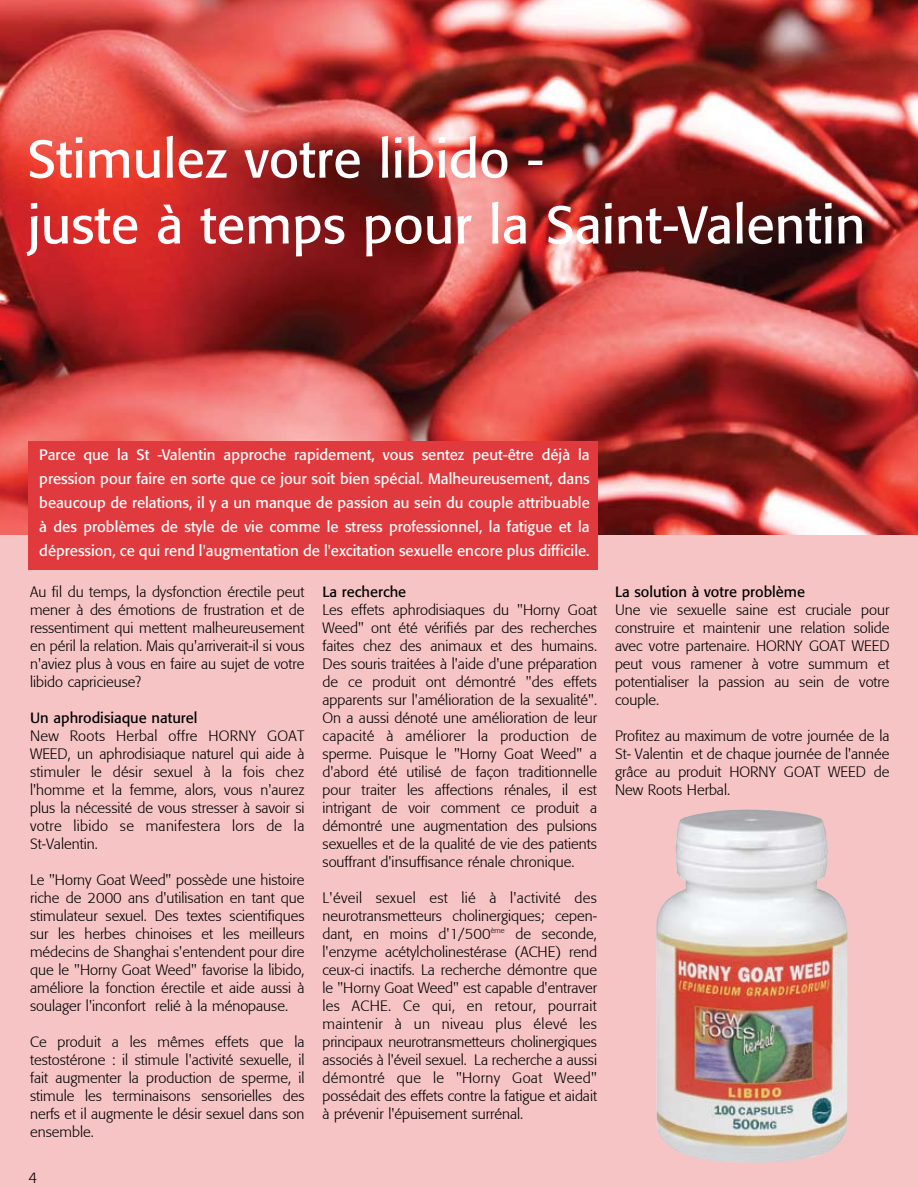
<style>
.page{position:relative;width:918px;height:1188px;background:#f6c4c5}
.page>*{position:absolute;margin:0;border:0;box-sizing:border-box;transform-origin:0 0}
.t1{font:52.5px/65.8px "Formata";color:#fff}
.t2{font:15px/24px "Formata";color:#fff;text-align:justify}
.t3{font:300 15px "Formata";color:#000}
.t4{font:300 14.7px/18px "Formata";color:#000;text-align:justify}
.t5{font:14.7px "Formata";color:#000}
</style>
<div class="page">
<img style="left:0;top:0;width:918px;height:535px">
<img style="left:656px;top:809px;width:191px;height:354px">
<div style="left:29px;top:441px;width:569px;height:128px;background:#e13a3e"></div>
<h1 class="t1" style="left:28px;top:126px;width:839px">Stimulez votre libido -<br>juste à temps pour la Saint-Valentin</h1>
<p class="t2" style="left:39px;top:443px;width:552px">Parce que la St -Valentin approche rapidement, vous sentez peut-être déjà la pression pour faire en sorte que ce jour soit bien spécial. Malheureusement, dans beaucoup de relations, il y a un manque de passion au sein du couple attribuable à des problèmes de style de vie comme le stress professionnel, la fatigue et la dépression, ce qui rend l'augmentation de l'excitation sexuelle encore plus difficile.</p>
<p class="t4" style="left:30px;top:583px;width:276px">Au fil du temps, la dysfonction érectile peut mener à des émotions de frustration et de ressentiment qui mettent malheureusement en péril la relation. Mais qu'arriverait-il si vous n'aviez plus à vous en faire au sujet de votre libido capricieuse?</p>
<p class="t5" style="left:30px;top:709px;width:169px">Un aphrodisiaque naturel</p>
<p class="t4" style="left:30px;top:727px;width:276px">New Roots Herbal offre HORNY GOAT WEED, un aphrodisiaque naturel qui aide à stimuler le désir sexuel à la fois chez l'homme et la femme, alors, vous n'aurez plus la nécessité de vous stresser à savoir si votre libido se manifestera lors de la St-Valentin.</p>
<p class="t4" style="left:30px;top:871px;width:276px">Le "Horny Goat Weed" possède une histoire riche de 2000 ans d'utilisation en tant que stimulateur sexuel. Des textes scientifiques sur les herbes chinoises et les meilleurs médecins de Shanghai s'entendent pour dire que le "Horny Goat Weed" favorise la libido, améliore la fonction érectile et aide aussi à soulager l'inconfort relié à la ménopause.</p>
<p class="t4" style="left:30px;top:1033px;width:276px">Ce produit a les mêmes effets que la testostérone : il stimule l'activité sexuelle, il fait augmenter la production de sperme, il stimule les terminaisons sensorielles des nerfs et il augmente le désir sexuel dans son ensemble.</p>
<p class="t3" style="left:28px;top:1169px;width:10px">4</p>
<p class="t5" style="left:323px;top:583px;width:85px">La recherche</p>
<p class="t4" style="left:323px;top:601px;width:276px">Les effets aphrodisiaques du "Horny Goat Weed" ont été vérifiés par des recherches faites chez des animaux et des humains.<br>Des souris traitées à l'aide d'une préparation de ce produit ont démontré "des effets apparents sur l'amélioration de la sexualité".<br>On a aussi dénoté une amélioration de leur capacité à améliorer la production de sperme. Puisque le "Horny Goat Weed" a d'abord été utilisé de façon traditionnelle pour traiter les affections rénales, il est intrigant de voir comment ce produit a démontré une augmentation des pulsions sexuelles et de la qualité de vie des patients souffrant d'insuffisance rénale chronique.</p>
<p class="t4" style="left:323px;top:889px;width:276px">L'éveil sexuel est lié à l'activité des neurotransmetteurs cholinergiques; cepen&shy;dant, en moins d'1/500<sup>ème</sup> de seconde, l'enzyme acétylcholinestérase (ACHE) rend ceux-ci inactifs. La recherche démontre que le "Horny Goat Weed" est capable d'entraver les ACHE. Ce qui, en retour, pourrait maintenir à un niveau plus élevé les principaux neurotransmetteurs cholinergiques associés à l'éveil sexuel. La recherche a aussi démontré que le "Horny Goat Weed" possédait des effets contre la fatigue et aidait à prévenir l'épuisement surrénal.</p>
<p class="t5" style="left:615px;top:583px;width:192px">La solution à votre problème</p>
<p class="t4" style="left:615px;top:601px;width:276px">Une vie sexuelle saine est cruciale pour construire et maintenir une relation solide avec votre partenaire. HORNY GOAT WEED peut vous ramener à votre summum et potentialiser la passion au sein de votre couple.</p>
<p class="t4" style="left:615px;top:727px;width:276px">Profitez au maximum de votre journée de la St- Valentin et de chaque journée de l'année grâce au produit HORNY GOAT WEED de New Roots Herbal.</p>
</div>
